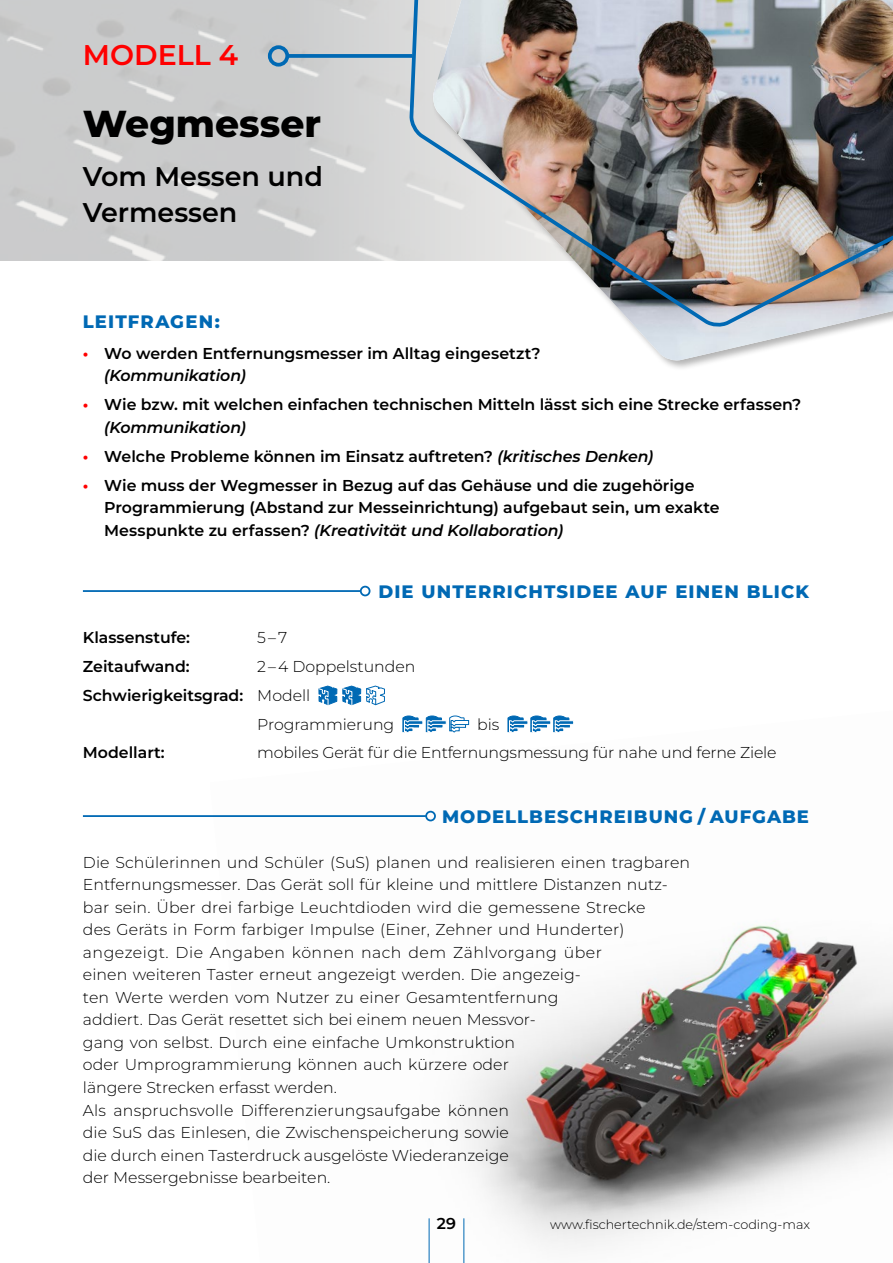
<style>
.page{position:relative;width:893px;height:1263px;background:#fff}
.page>*{position:absolute;margin:0;border:0;box-sizing:border-box;transform-origin:0 0}
.t1{font:800 37.5px "Montserrat";color:#000}
.t2{font:600 28.5px "Montserrat";color:#f00}
.t3{font:600 27px/36px "Montserrat";color:#000}
.t4{font:800 18px "Montserrat";letter-spacing:.06em;color:#0069b4}
.t5{font:300 15.75px/22.5px "Montserrat";letter-spacing:.005em;color:#000}
.t6{font:600 15.75px/22.5px "Montserrat";color:#000}
.t7{font:300 12.75px "Montserrat";color:#000}
.s1{font-weight:700;color:#f00}
.s2{font-style:italic}
.s3{font-weight:300}
</style>
<div class="page">
<img style="left:0;top:0;width:411px;height:260px">
<img style="left:635px;top:331px;width:209px;height:31px">
<img style="left:411px;top:0;width:482px;height:331px">
<img style="left:425px;top:720px;width:468px;height:543px">
<hr style="left:429px;top:1218px;width:1px;height:45px;background:#0069b4">
<hr style="left:463px;top:1218px;width:1px;height:45px;background:#0069b4">
<div style="left:268px;top:45px;width:21px;height:22px;border:4px solid #0069b4;border-radius:50%"></div>
<svg style="left:288px;top:54px;width:124px;height:4px"></svg>
<div style="left:360px;top:586px;width:10px;height:10px;border:2px solid #0069b4;border-radius:50%"></div>
<hr style="left:83px;top:590px;width:277px;height:2px;background:#0069b4">
<svg style="left:318px;top:685px;width:67px;height:21px"></svg>
<svg style="left:402px;top:715px;width:67px;height:20px"></svg>
<svg style="left:507px;top:715px;width:68px;height:20px"></svg>
<div style="left:425px;top:811px;width:11px;height:10px;border:2px solid #0069b4;border-radius:50%"></div>
<hr style="left:83px;top:815px;width:343px;height:2px;background:#0069b4">
<h2 class="t2" style="left:83px;top:34px;width:157px">MODELL 4</h2>
<h1 class="t1" style="left:83px;top:96px;width:240px">Wegmesser</h1>
<h3 class="t3" style="left:83px;top:157px;width:242px">Vom Messen und<br>Vermessen</h3>
<p class="t4" style="left:83px;top:308px;width:138px">LEITFRAGEN:</p>
<p class="t6" style="left:104px;top:341px;width:438px;text-indent:-21px"><span class="s1">•</span> Wo werden Entfernungsmesser im Alltag eingesetzt? <span class="s2">(Kommunikation)</span></p>
<p class="t6" style="left:104px;top:393px;width:699px;text-indent:-21px"><span class="s1">•</span> Wie bzw. mit welchen einfachen technischen Mitteln lässt sich eine Strecke erfassen? <span class="s2">(Kommunikation)</span></p>
<p class="t6" style="left:83px;top:444px;width:572px"><span class="s1">•</span> Welche Probleme können im Einsatz auftreten? <span class="s2">(kritisches Denken)</span></p>
<p class="t6" style="left:104px;top:473px;width:617px;text-indent:-21px"><span class="s1">•</span> Wie muss der Wegmesser in Bezug auf das Gehäuse und die zugehörige<br>Programmierung (Abstand zur Messeinrichtung) aufgebaut sein, um exakte<br>Messpunkte zu erfassen? <span class="s2">(Kreativität und Kollaboration)</span></p>
<p class="t4" style="left:378px;top:578px;width:432px">DIE UNTERRICHTSIDEE AUF EINEN BLICK</p>
<p class="t6" style="left:83px;top:625px;width:109px">Klassenstufe:</p>
<p class="t5" style="left:257px;top:625px;width:31px">5 – 7</p>
<p class="t6" style="left:83px;top:654px;width:108px">Zeitaufwand:</p>
<p class="t5" style="left:257px;top:654px;width:160px">2 – 4 Doppelstunden</p>
<p class="t6" style="left:83px;top:683px;width:229px">Schwierigkeitsgrad: <span class="s3">Modell</span></p>
<p class="t5" style="left:257px;top:712px;width:139px">Programmierung</p>
<p class="t5" style="left:477px;top:712px;width:24px">bis</p>
<p class="t6" style="left:83px;top:741px;width:83px">Modellart:</p>
<p class="t5" style="left:257px;top:741px;width:521px">mobiles Gerät fü r die Entfernungsmessung fü r nahe und ferne Ziele</p>
<p class="t4" style="left:442px;top:803px;width:368px">MODELLBESCHREIBUNG / AUFGABE</p>
<p class="t5" style="left:83px;top:850px;width:609px">Die Schü lerinnen und Schü ler (SuS) planen und realisieren einen tragbaren Entfernungsmesser. Das Gerät soll fü r kleine und mittlere Distanzen nutz&shy;bar sein. Ü ber drei farbige Leuchtdioden wird die gemessene Strecke<br>des Geräts in Form farbiger Impulse (Einer, Zehner und Hunderter) angezeigt. Die Angaben können nach dem Zählvorgang ü ber<br>einen weiteren Taster erneut angezeigt werden. Die angezeig-<br>ten Werte werden vom Nutzer zu einer Gesamtentfernung<br>addiert. Das Gerät resettet sich bei einem neuen Messvor-<br>gang von selbst. Durch eine einfache Umkonstruktion<br>oder Umprogrammierung können auch kü rzere oder<br>längere Strecken erfasst werden.<br>Als anspruchsvolle Differenzierungsaufgabe können<br>die SuS das Einlesen, die Zwischenspeicherung sowie<br>die durch einen Tasterdruck ausgelöste Wiederanzeige<br>der Messergebnisse bearbeiten.</p>
<p class="t6" style="left:437px;top:1212px;width:21px">29</p>
<p class="t7" style="left:550px;top:1216px;width:261px">www.fischertechnik.de/stem-coding-max</p>
</div>
